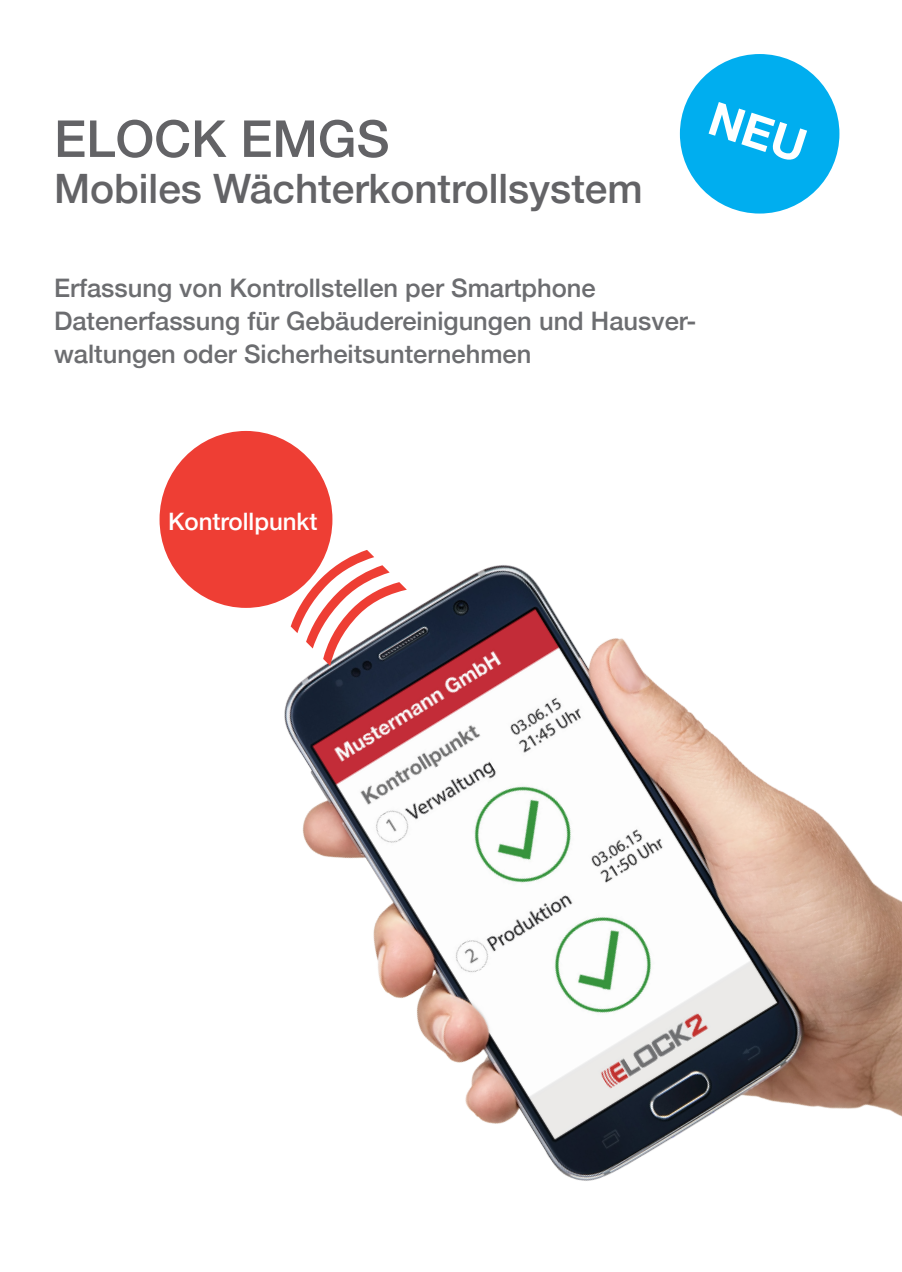
<style>
.page{position:relative;width:902px;height:1272px;background:#fff}
.page>*{position:absolute;margin:0;border:0;box-sizing:border-box;transform-origin:0 0}
.t1{font:500 51px "Helvetica Neue";color:#636366}
.t2{font:500 40.5px "Helvetica Neue";color:#636366}
.Text{font:500 25.5px "Helvetica Neue";color:#6c6d70}
.t3{font:500 24px "Helvetica Neue";color:#fff}
</style>
<div class="page">
<div style="left:159px;top:431px;width:173px;height:177px;background:#ee3e34;border-radius:50%"></div>
<div style="left:679px;top:54px;width:160px;height:159px;background:#00aeef;border-radius:50%"></div>
<img style="left:217px;top:431px;width:684px;height:750px">
<svg style="left:291px;top:550px;width:116px;height:116px"></svg>
<p class="t1" style="left:54px;top:98px;width:337px">ELOCK EMGS</p>
<p class="t2" style="left:54px;top:156px;width:590px">Mobiles Wächterkontrollsystem</p>
<p class="Text" style="left:54px;top:267px;width:543px">Erfassung von Kontrollstellen per Smartphone</p>
<p class="Text" style="left:54px;top:300px;width:643px">Datenerfassung für Gebäudereinigungen und Hausver-</p>
<p class="Text" style="left:54px;top:333px;width:479px">waltungen oder Sicherheitsunternehmen</p>
<p class="t3" style="left:168px;top:501px;width:151px">Kontrollpunkt</p>
</div>
